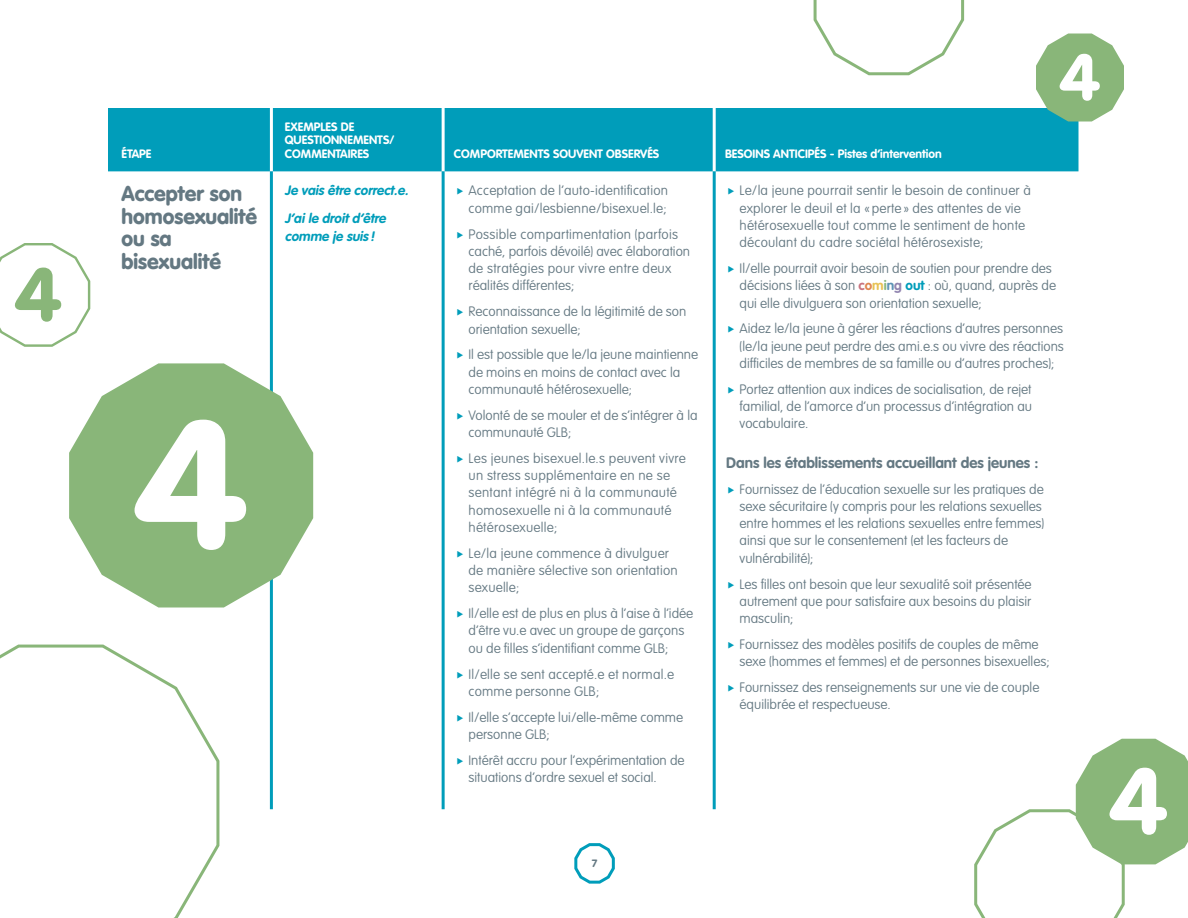
<style>
.page{position:relative;width:1188px;height:918px;background:#fff}
.page>*{position:absolute;margin:0;border:0;box-sizing:border-box;transform-origin:0 0}
.t1{font:900 180px "VAG Rounded";color:#fff}
.t2{font:900 92.7px "VAG Rounded";color:#fff}
.t3{font:900 74.7px "VAG Rounded";color:#89b679}
.t4{font:900 64.95px "VAG Rounded";color:#fff}
.t5{font:900 21px/22.5px "VAG Rounded";color:#647882}
.t6{font:700 15px "VAG Rounded";color:#647882}
.t7{font:100 13.5px/17.2px "VAG Rounded";color:#647882}
.t8{font:100 13.5px/17.2px "VAG Rounded";letter-spacing:.02em;color:#647882}
.t9{font:italic 700 13.5px/28px "VAG Rounded";color:#009dba}
.t10{font:700 12px/13.5px "VAG Rounded";color:#fff}
.t11{font:700 10.5px "VAG Rounded";color:#647882}
.s1{font-weight:700;color:#c97481}
.s2{font-weight:700;color:#df8751}
.s3{font-weight:700;color:#e8c254}
.s4{font-weight:700;color:#89b679}
.s5{font-weight:700;color:#5d93b5}
.s6{font-weight:700;color:#9185b0}
.s7{font-weight:700;color:#009dba}
</style>
<div class="page">
<svg style="left:574px;top:843px;width:41px;height:41px"></svg>
<div style="left:108px;top:108px;width:970px;height:63px;background:#009dba"></div>
<hr style="left:270px;top:108px;width:3px;height:63px;background:#fff">
<hr style="left:442px;top:108px;width:3px;height:63px;background:#fff">
<hr style="left:713px;top:108px;width:3px;height:63px;background:#fff">
<hr style="left:270px;top:171px;width:3px;height:638px;background:#009dba">
<hr style="left:442px;top:171px;width:3px;height:638px;background:#009dba">
<hr style="left:713px;top:171px;width:3px;height:638px;background:#009dba">
<svg style="left:69px;top:363px;width:244px;height:245px;fill:#89b679"></svg>
<svg style="left:0;top:644px;width:220px;height:274px"></svg>
<svg style="left:813px;top:0;width:152px;height:76px"></svg>
<svg style="left:974px;top:739px;width:214px;height:179px"></svg>
<svg style="left:0;top:243px;width:91px;height:104px"></svg>
<svg style="left:1036px;top:34px;width:88px;height:88px"></svg>
<h3 class="t3" style="left:16px;top:250px;width:47px">4</h3>
<p class="t10" style="left:122px;top:147px;width:32px">ÉTAPE</p>
<p class="t10" style="left:285px;top:120px;width:111px">EXEMPLES DE<br>QUESTIONNEMENTS/<br>COMMENTAIRES</p>
<h3 class="t5" style="left:122px;top:182px;width:137px">Accepter son homosexualité ou sa bisexualité</h3>
<p class="t9" style="left:285px;top:177px;width:128px">Je vais être correct.e.<br>J’ai le droit d’être</p>
<p class="t9" style="left:285px;top:222px;width:94px">comme je suis !</p>
<h1 class="t1" style="left:136px;top:377px;width:111px">4</h1>
<h3 class="t4" style="left:1060px;top:38px;width:41px">4</h3>
<p class="t10" style="left:454px;top:147px;width:207px">COMPORTEMENTS SOUVENT OBSERVÉS</p>
<p class="t10" style="left:725px;top:147px;width:218px">BESOINS ANTICIPÉS - Pistes d’intervention</p>
<p class="t7" style="left:469px;top:182px;width:201px">Acceptation de l’auto-identification comme gai/lesbienne/bisexuel.le;</p>
<p class="t8" style="left:469px;top:225px;width:223px">Possible compartimentation (parfois caché, parfois dévoilé) avec élaboration de stratégies pour vivre entre deux réalités différentes;</p>
<p class="t7" style="left:469px;top:303px;width:219px">Reconnaissance de la légitimité de son orientation sexuelle;</p>
<p class="t7" style="left:469px;top:346px;width:231px">Il est possible que le/la jeune maintienne de moins en moins de contact avec la communauté hétérosexuelle;</p>
<p class="t7" style="left:469px;top:406px;width:231px">Volonté de se mouler et de s’intégrer à la communauté GLB;</p>
<p class="t8" style="left:469px;top:450px;width:219px">Les jeunes bisexuel.le.s peuvent vivre un stress supplémentaire en ne se sentant intégré ni à la communauté homosexuelle ni à la communauté hétérosexuelle;</p>
<p class="t7" style="left:469px;top:544px;width:211px">Le/la jeune commence à divulguer de manière sélective son orientation sexuelle;</p>
<p class="t7" style="left:469px;top:605px;width:226px">Il/elle est de plus en plus à l’aise à l’idée d’être vu.e avec un groupe de garçons ou de filles s’identifiant comme GLB;</p>
<p class="t7" style="left:469px;top:665px;width:207px">Il/elle se sent accepté.e et normal.e comme personne GLB;</p>
<p class="t7" style="left:469px;top:708px;width:216px">Il/elle s’accepte lui/elle-même comme personne GLB;</p>
<p class="t7" style="left:469px;top:751px;width:218px">Intérêt accru pour l’expérimentation de situations d’ordre sexuel et social.</p>
<p class="t7" style="left:740px;top:182px;width:293px">Le/la jeune pourrait sentir le besoin de continuer à explorer le deuil et la « perte » des attentes de vie hétérosexuelle tout comme le sentiment de honte découlant du cadre sociétal hétérosexiste;</p>
<p class="t7" style="left:740px;top:260px;width:318px">Il/elle pourrait avoir besoin de soutien pour prendre des décisions liées à son <span class="s1">c</span><span class="s2">o</span><span class="s3">m</span><span class="s4">i</span><span class="s5">n</span><span class="s6">g</span> <span class="s7">out</span> : où, quand, auprès de qui elle divulguera son orientation sexuelle;</p>
<p class="t7" style="left:740px;top:320px;width:326px;text-align:justify">Aidez le/la jeune à gérer les réactions d’autres personnes (le/la jeune peut perdre des ami.e.s ou vivre des réactions difficiles de membres de sa famille ou d’autres proches);</p>
<p class="t7" style="left:740px;top:380px;width:294px;text-align:justify">Portez attention aux indices de socialisation, de rejet familial, de l’amorce d’un processus d’intégration au vocabulaire.</p>
<p class="t6" style="left:726px;top:454px;width:314px">Dans les établissements accueillant des jeunes :</p>
<p class="t7" style="left:740px;top:480px;width:306px">Fournissez de l’éducation sexuelle sur les pratiques de sexe sécuritaire (y compris pour les relations sexuelles entre hommes et les relations sexuelles entre femmes) ainsi que sur le consentement (et les facteurs de vulnérabilité);</p>
<p class="t7" style="left:740px;top:575px;width:294px;text-align:justify">Les filles ont besoin que leur sexualité soit présentée autrement que pour satisfaire aux besoins du plaisir masculin;</p>
<p class="t7" style="left:740px;top:636px;width:312px">Fournissez des modèles positifs de couples de même sexe (hommes et femmes) et de personnes bisexuelles;</p>
<p class="t7" style="left:740px;top:679px;width:301px">Fournissez des renseignements sur une vie de couple équilibrée et respectueuse.</p>
<p class="t11" style="left:592px;top:857px;width:7px">7</p>
<h2 class="t2" style="left:1110px;top:746px;width:58px">4</h2>
</div>
